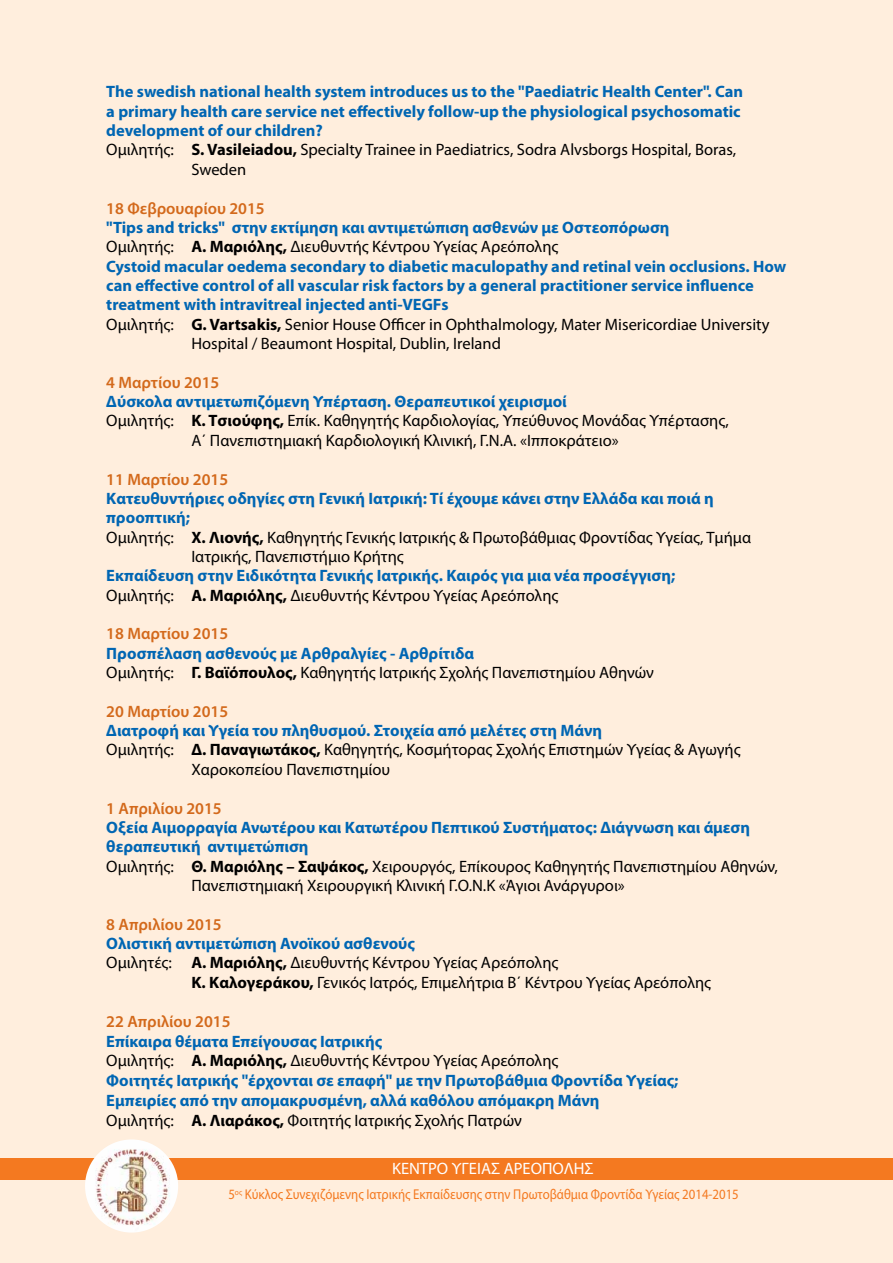
<style>
.page{position:relative;width:893px;height:1263px;background:#fed}
.page>*{position:absolute;margin:0;border:0;box-sizing:border-box;transform-origin:0 0}
.t1{font:700 16.5px/19.8px "Myriad Pro";color:#0066b3}
.t2{font:16.5px/19.4px "Myriad Pro";color:#000}
.t3{font:600 16.5px "Myriad Pro";color:#d3691b}
.t4{font:16.5px "Myriad Pro";color:#fff}
.t5{font:14.25px "Myriad Pro";color:#f47920;scale:.9 1}
.s1{font-weight:700}
.s2{font-weight:400;color:#000}
.s3{color:#000}
.s4{font-weight:700;color:#0066b3}
</style>
<div class="page">
<div style="left:0;top:1158px;width:893px;height:21px;background:#f47920"></div>
<img style="left:85px;top:1139px;width:93px;height:93px;border-radius:47px">
<p class="t1" style="left:106px;top:81px;width:638px">The swedish national health system introduces us to the "Paediatric Health Center". Can</p>
<p class="t1" style="left:106px;top:101px;width:636px">a primary health care service net effectively follow-up the physiological psychosomatic</p>
<p class="t1" style="left:106px;top:120px;width:218px">development of our children?</p>
<p class="t2" style="left:106px;top:140px;width:631px">Ομιλητής: <span class="s1">S. Vasileiadou,</span> Specialty Trainee in Paediatrics, Sodra Alvsborgs Hospital, Boras,</p>
<p class="t2" style="left:191px;top:159px;width:56px">Sweden</p>
<p class="t3" style="left:106px;top:197px;width:160px">18 Φεβρουαρίου 2015</p>
<p class="t1" style="left:106px;top:217px;width:565px">"Tips and tricks" στην εκτίμηση και αντιμετώπιση ασθενών με Οστεοπόρωση</p>
<p class="t2" style="left:106px;top:237px;width:454px">Ομιλητής: <span class="s1">Α. Μαριόλης,</span> Διευθυντής Κέντρου Υγείας Αρεόπολης</p>
<p class="t1" style="left:106px;top:256px;width:682px">Cystoid macular oedema secondary to diabetic maculopathy and retinal vein occlusions. How</p>
<p class="t1" style="left:106px;top:275px;width:649px">can effective control of all vascular risk factors by a general practitioner service influence</p>
<p class="t1" style="left:106px;top:294px;width:344px">treatment with intravitreal injected anti-VEGFs</p>
<p class="t2" style="left:106px;top:314px;width:665px">Ομιλητής: <span class="s1">G. Vartsakis,</span> Senior House Officer in Ophthalmology, Mater Misericordiae University</p>
<p class="t2" style="left:191px;top:334px;width:311px">Hospital / Beaumont Hospital, Dublin, Ireland</p>
<p class="t3" style="left:106px;top:372px;width:115px">4 Μαρτίου 2015</p>
<p class="t1" style="left:106px;top:391px;width:462px">Δύσκολα αντιμετωπιζόμενη Υπέρταση. Θεραπευτικοί χειρισμοί</p>
<p class="t2" style="left:106px;top:411px;width:624px">Ομιλητής: <span class="s1">Κ. Τσιούφης,</span> Επίκ. Καθηγητής Καρδιολογίας, Υπεύθυνος Μονάδας Υπέρτασης,</p>
<p class="t2" style="left:191px;top:430px;width:429px">Α΄ Πανεπιστημιακή Καρδιολογική Κλινική, Γ.Ν.Α. «Ιπποκράτειο»</p>
<p class="t3" style="left:106px;top:468px;width:124px">11 Μαρτίου 2015</p>
<p class="t1" style="left:106px;top:488px;width:609px">Κατευθυντήριες οδηγίες στη Γενική Ιατρική: Τί έχουμε κάνει στην Ελλάδα και ποιά η</p>
<p class="t1" style="left:106px;top:507px;width:85px">προοπτική;</p>
<p class="t2" style="left:106px;top:527px;width:646px">Ομιλητής: <span class="s1">Χ. Λιονής,</span> Καθηγητής Γενικής Ιατρικής &amp; Πρωτοβάθμιας Φροντίδας Υγείας, Τμήμα</p>
<p class="t2" style="left:191px;top:546px;width:214px">Ιατρικής, Πανεπιστήμιο Κρήτης</p>
<p class="t1" style="left:106px;top:565px;width:571px;line-height:19.4px">Εκπαίδευση στην Ειδικότητα Γενικής Ιατρικής. Καιρός για μια νέα προσέγγιση;<br><span class="s2">Ομιλητής:</span> <span class="s3">Α. Μαριόλης,</span> <span class="s2">Διευθυντής Κέντρου Υγείας Αρεόπολης</span></p>
<p class="t3" style="left:106px;top:623px;width:124px">18 Μαρτίου 2015</p>
<p class="t2" style="left:106px;top:643px;width:549px"><span class="s4">Προσπέλαση ασθενούς με Αρθραλγίες - Αρθρίτιδα<br></span>Ομιλητής: <span class="s1">Γ. Βαϊόπουλος,</span> Καθηγητής Ιατρικής Σχολής Πανεπιστημίου Αθηνών</p>
<p class="t3" style="left:106px;top:701px;width:124px">20 Μαρτίου 2015</p>
<p class="t1" style="left:106px;top:720px;width:497px">Διατροφή και Υγεία του πληθυσμού. Στοιχεία από μελέτες στη Μάνη</p>
<p class="t2" style="left:106px;top:740px;width:636px">Ομιλητής: <span class="s1">Δ. Παναγιωτάκος,</span> Καθηγητής, Κοσμήτορας Σχολής Επιστημών Υγείας &amp; Αγωγής</p>
<p class="t2" style="left:191px;top:759px;width:200px">Χαροκοπείου Πανεπιστημίου</p>
<p class="t3" style="left:106px;top:797px;width:117px">1 Απριλίου 2015</p>
<p class="t1" style="left:106px;top:817px;width:645px">Οξεία Αιμορραγία Ανωτέρου και Κατωτέρου Πεπτικού Συστήματος: Διάγνωση και άμεση</p>
<p class="t1" style="left:106px;top:836px;width:204px">θεραπευτική αντιμετώπιση</p>
<p class="t2" style="left:106px;top:856px;width:673px">Ομιλητής: <span class="s1">Θ. Μαριόλης – Σαψάκος,</span> Χειρουργός, Επίκουρος Καθηγητής Πανεπιστημίου Αθηνών,</p>
<p class="t2" style="left:191px;top:875px;width:435px">Πανεπιστημιακή Χειρουργική Κλινική Γ.Ο.Ν.Κ «Άγιοι Ανάργυροι»</p>
<p class="t3" style="left:106px;top:914px;width:117px">8 Απριλίου 2015</p>
<p class="t1" style="left:106px;top:933px;width:310px">Ολιστική αντιμετώπιση Ανοϊκού ασθενούς</p>
<p class="t2" style="left:106px;top:953px;width:454px">Ομιλητές: <span class="s1">Α. Μαριόλης,</span> Διευθυντής Κέντρου Υγείας Αρεόπολης</p>
<p class="t2" style="left:191px;top:972px;width:521px"><span class="s1">Κ. Καλογεράκου,</span> Γενικός Ιατρός, Επιμελήτρια Β΄ Κέντρου Υγείας Αρεόπολης</p>
<p class="t3" style="left:106px;top:1011px;width:126px">22 Απριλίου 2015</p>
<p class="t1" style="left:106px;top:1030px;width:574px">Επίκαιρα θέματα Επείγουσας Ιατρικής<br><span class="s2">Ομιλητής:</span> <span class="s3">Α. Μαριόλης,</span> <span class="s2">Διευθυντής Κέντρου Υγείας Αρεόπολης<br></span>Φοιτητές Ιατρικής "έρχονται σε επαφή" με την Πρωτοβάθμια Φροντίδα Υγείας; Εμπειρίες από την απομακρυσμένη, αλλά καθόλου απόμακρη Μάνη<br><span class="s2">Ομιλητής:</span> <span class="s3">Α. Λιαράκος,</span> <span class="s2">Φοιτητής Ιατρικής Σχολής Πατρών</span></p>
<p class="t4" style="left:392px;top:1158px;width:203px">ΚΕΝΤΡΟ ΥΓΕΙΑΣ ΑΡΕΟΠΟΛΗΣ</p>
<p class="t5" style="left:228px;top:1186px;width:569px">5<sup>ος</sup> Κύκλος Συνεχιζόμενης Ιατρικής Εκπαίδευσης στην Πρωτοβάθμια Φροντίδα Υγείας 2014-2015</p>
</div>
